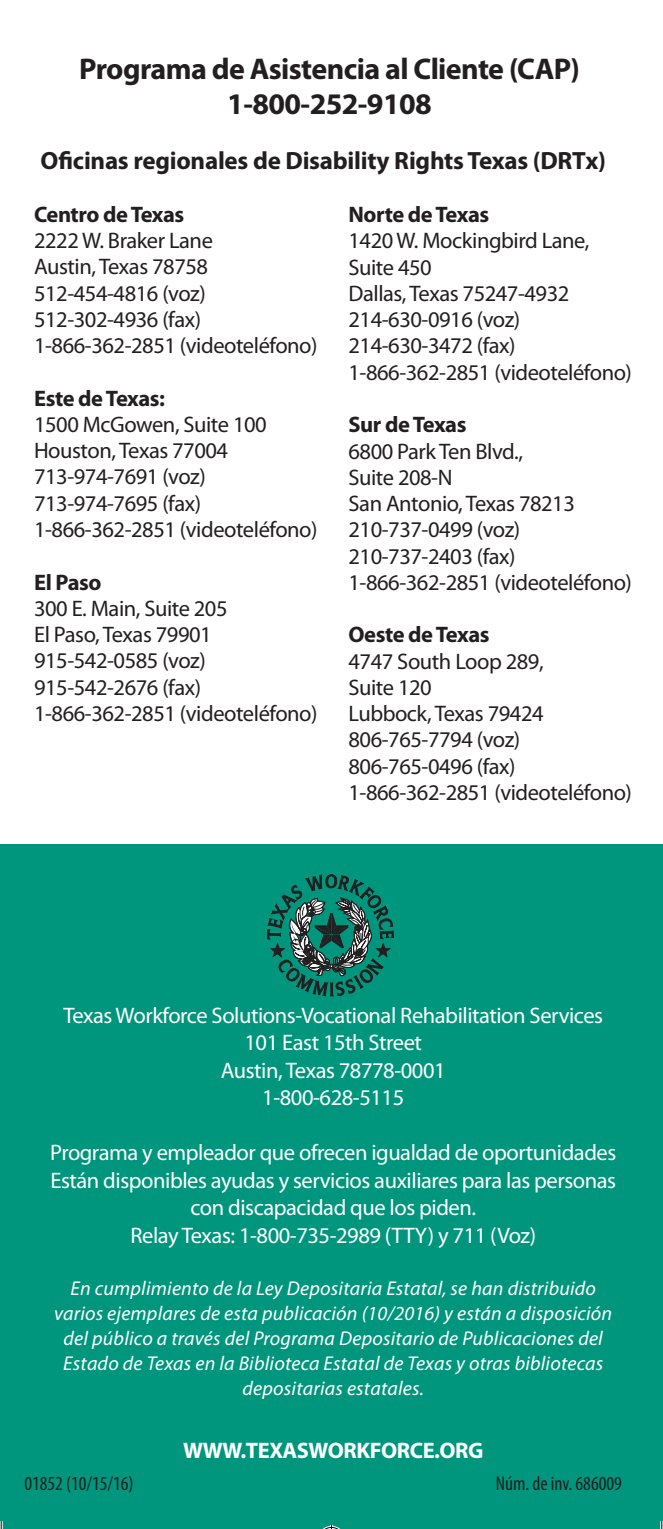
<style>
.page{position:relative;width:663px;height:1529px;background:#fff}
.page>*{position:absolute;margin:0;border:0;box-sizing:border-box;transform-origin:0 0}
.t1{font:700 30px/35.2px "Myriad Pro";letter-spacing:-.02em;color:#231f20;text-align:center}
.t2{font:700 25px "Myriad Pro";letter-spacing:-.01em;color:#231f20}
.t3{font:22.5px/26.2px "Myriad Pro";letter-spacing:-.02em;color:#231f20}
.t4{font:22.5px/27.5px "Myriad Pro";letter-spacing:-.02em;color:#fff;text-align:center}
.t5{font:700 22.5px "Myriad Pro";letter-spacing:-.02em;color:#fff}
.t6{font:italic 20px/25px "Myriad Pro";letter-spacing:.01em;color:#fff;text-align:center}
.t7{font:condensed 20px "Myriad Pro";color:#231f20}
.s1{font-weight:700}
</style>
<div class="page">
<div style="left:0;top:844px;width:662px;height:684px;background:#00967d"></div>
<svg style="left:267px;top:874px;width:127px;height:123px"></svg>
<svg style="left:0;top:1521px;width:3px;height:7px"></svg>
<svg style="left:660px;top:1521px;width:2px;height:7px"></svg>
<svg style="left:324px;top:1524px;width:15px;height:4px"></svg>
<h1 class="t1" style="left:79px;top:50px;width:502px">Programa de Asistencia al Cliente (CAP)<br>1-800-252-9108</h1>
<h2 class="t2" style="left:41px;top:145px;width:566px">Oficinas regionales de Disability Rights Texas (DRTx)</h2>
<p class="t3" style="left:34px;top:201px;width:285px"><span class="s1">Centro de Texas<br></span>2222 W. Braker Lane<br>Austin, Texas 78758<br>512-454-4816 (voz)<br>512-302-4936 (fax)<br>1-866-362-2851 (videoteléfono)</p>
<p class="t3" style="left:34px;top:385px;width:285px"><span class="s1">Este de Texas:<br></span>1500 McGowen, Suite 100<br>Houston, Texas 77004<br>713-974-7691 (voz)<br>713-974-7695 (fax)<br>1-866-362-2851 (videoteléfono)</p>
<p class="t3" style="left:34px;top:568px;width:285px"><span class="s1">El Paso<br></span>300 E. Main, Suite 205<br>El Paso, Texas 79901<br>915-542-0585 (voz)<br>915-542-2676 (fax)<br>1-866-362-2851 (videoteléfono)</p>
<p class="t3" style="left:348px;top:201px;width:285px"><span class="s1">Norte de Texas<br></span>1420 W. Mockingbird Lane,<br>Suite 450<br>Dallas, Texas 75247-4932<br>214-630-0916 (voz)<br>214-630-3472 (fax)<br>1-866-362-2851 (videoteléfono)</p>
<p class="t3" style="left:348px;top:411px;width:285px"><span class="s1">Sur de Texas<br></span>6800 Park Ten Blvd.,<br>Suite 208-N<br>San Antonio, Texas 78213<br>210-737-0499 (voz)<br>210-737-2403 (fax)<br>1-866-362-2851 (videoteléfono)</p>
<p class="t3" style="left:348px;top:621px;width:285px"><span class="s1">Oeste de Texas<br></span>4747 South Loop 289,<br>Suite 120<br>Lubbock, Texas 79424<br>806-765-7794 (voz)<br>806-765-0496 (fax)<br>1-866-362-2851 (videoteléfono)</p>
<p class="t4" style="left:63px;top:1001px;width:541px">Texas Workforce Solutions-Vocational Rehabilitation Services<br>101 East 15th Street<br>Austin, Texas 78778-0001<br>1-800-628-5115</p>
<p class="t4" style="left:50px;top:1138px;width:567px">Programa y empleador que ofrecen igualdad de oportunidades Están disponibles ayudas y servicios auxiliares para las personas con discapacidad que los piden.<br>Relay Texas: 1-800-735-2989 (TTY) y 711 (Voz)</p>
<p class="t6" style="left:54px;top:1275px;width:559px">En cumplimiento de la Ley Depositaria Estatal, se han distribuido varios ejemplares de esta publicación (10/2016) y están a disposición del público a través del Programa Depositario de Publicaciones del Estado de Texas en la Biblioteca Estatal de Texas y otras bibliotecas depositarias estatales.</p>
<p class="t5" style="left:183px;top:1435px;width:301px">WWW.TEXASWORKFORCE.ORG</p>
<p class="t7" style="left:24px;top:1473px;width:111px">01852 (10/15/16)</p>
<p class="t7" style="left:495px;top:1473px;width:127px">Núm. de inv. 686009</p>
</div>
